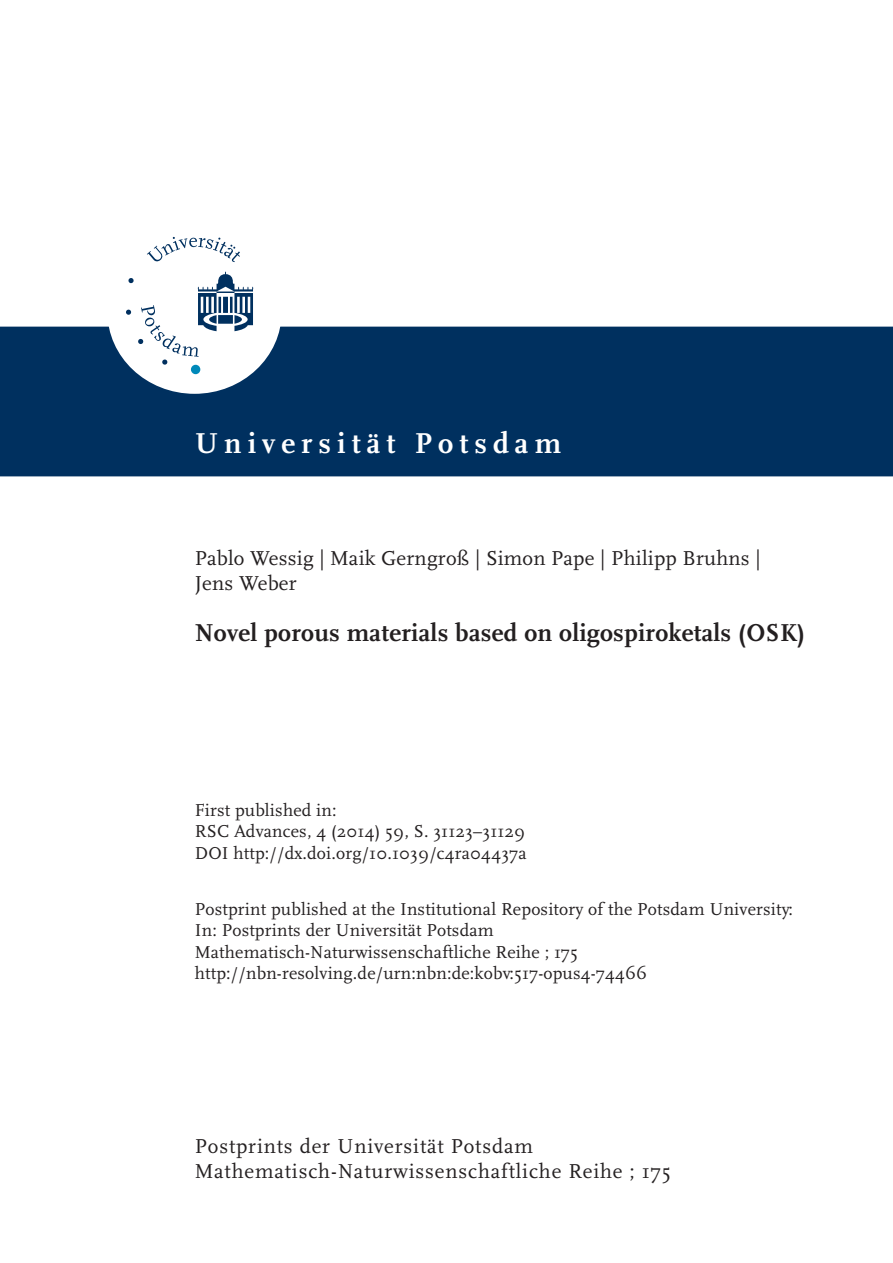
<style>
.page{position:relative;width:893px;height:1263px;background:#fff}
.page>*{position:absolute;margin:0;border:0;box-sizing:border-box;transform-origin:0 0}
.t1{font:700 30px "Scala";letter-spacing:.2em;color:#fff}
.t2{font:700 25.5px "Scala";letter-spacing:.01em;color:#231f20}
.t3{font:21px/25.2px "Scala";letter-spacing:.04em;color:#231f20}
.t4{font:21px/25.2px "Scala";letter-spacing:.01em;color:#231f20}
.t5{font:18px/21.6px "Scala";letter-spacing:.01em;color:#231f20}
</style>
<div class="page">
<div style="left:0;top:327px;width:893px;height:149px;background:#00305f"></div>
<div style="left:107px;top:230px;width:175px;height:164px;background:#fff;border-radius:50%"></div>
<div style="left:191px;top:365px;width:9px;height:9px;background:#0089b9;border-radius:50%"></div>
<svg style="left:147px;top:237px;width:93px;height:25px"></svg>
<svg style="left:126px;top:272px;width:127px;height:93px"></svg>
<h1 class="t1" style="left:195px;top:426px;width:368px">Universität Potsdam</h1>
<p class="t4" style="left:195px;top:546px;width:567px">Pablo Wessig | Maik Gerngroß | Simon Pape | Philipp Bruhns |<br>Jens Weber</p>
<h2 class="t2" style="left:195px;top:619px;width:612px">Novel porous materials based on oligospiroketals (OSK)</h2>
<p class="t5" style="left:195px;top:799px;width:333px">First published in:<br>RSC Advances, 4 (2014) 59, S. 31123–31129<br>DOI http://dx.doi.org/10.1039/c4ra04437a</p>
<p class="t5" style="left:195px;top:898px;width:600px">Postprint published at the Institutional Repository of the Potsdam University:<br>In: Postprints der Universität Potsdam Mathematisch-Naturwissenschaftliche Reihe ; 175 http://nbn-resolving.de/urn:nbn:de:kobv:517-opus4-74466</p>
<p class="t3" style="left:195px;top:1134px;width:477px">Postprints der Universität Potsdam<br>Mathematisch-Naturwissenschaftliche Reihe ; 175</p>
</div>
